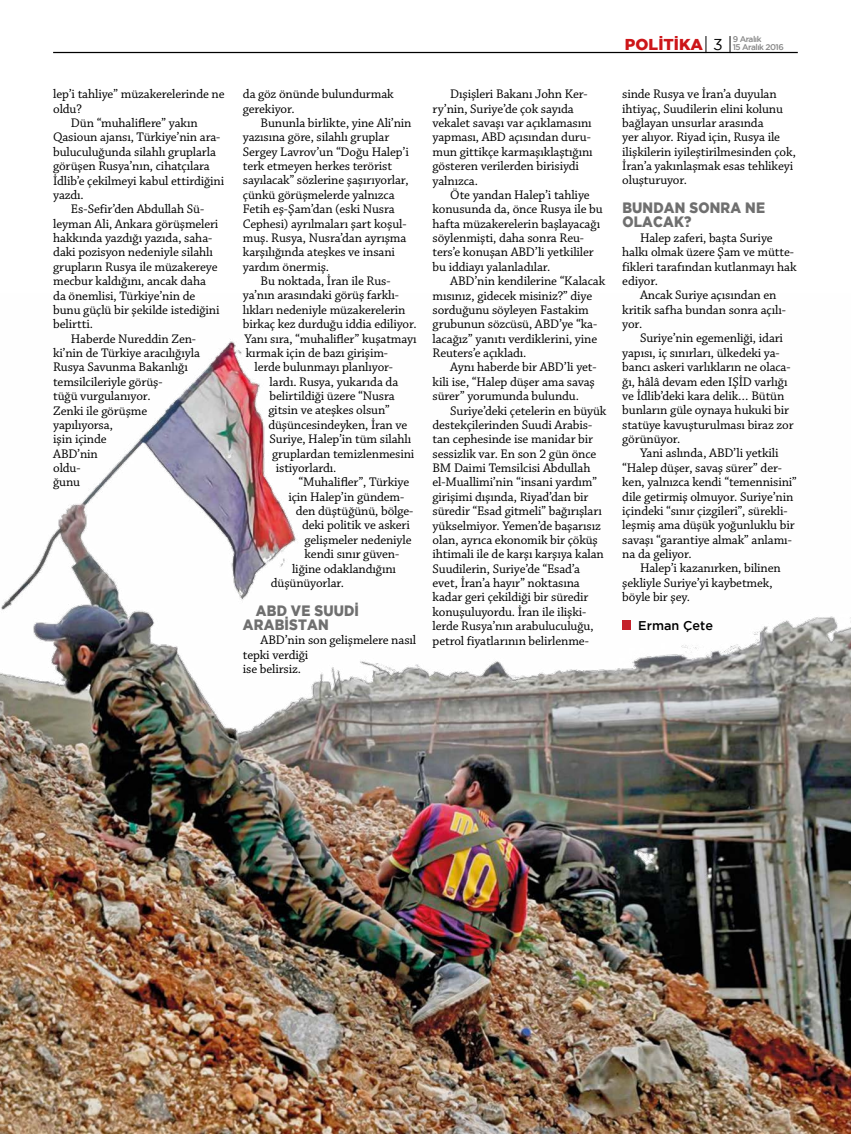
<style>
.page{position:relative;width:851px;height:1134px;background:#fff}
.page>*{position:absolute;margin:0;border:0;box-sizing:border-box;transform-origin:0 0}
.t1{font:800 15px/14.4px "Gotham";letter-spacing:.015em;color:#6f6f6f;scale:.9 1}
.t2{font:13.12px/14.4px "Chaparral Pro";letter-spacing:-.01em;color:#000}
.t3{font:500 12.62px "Gotham";color:#000}
.t4{font:500 8.25px "Gotham";letter-spacing:-.06em;color:#878787}
.s1{font-weight:800;font-size:15.75px;color:#cd1619}
.s2{font-weight:400;font-size:15.75px;color:#000}
</style>
<div class="page">
<img style="left:0;top:339px;width:850px;height:795px">
<hr style="left:53px;top:52px;width:744px;height:1px;background:#000">
<svg style="left:705px;top:36px;width:1px;height:16px"></svg>
<svg style="left:729px;top:36px;width:1px;height:16px"></svg>
<div style="left:622px;top:621px;width:8px;height:9px;background:#c5212b"></div>
<p class="t2" style="left:53px;top:87px;width:173px">lep’i tahliye” müzakerelerinde ne</p>
<p class="t2" style="left:53px;top:102px;width:30px">oldu?</p>
<p class="t2" style="left:71px;top:116px;width:128px">Dün “muhaliflere” yakın</p>
<p class="t2" style="left:53px;top:131px;width:168px">Qasioun ajansı, Türkiye’nin ara-</p>
<p class="t2" style="left:53px;top:145px;width:164px">buluculuğunda silahlı gruplarla</p>
<p class="t2" style="left:53px;top:159px;width:158px">görüşen Rusya’nın, cihatçılara</p>
<p class="t2" style="left:53px;top:174px;width:172px">İdlib’e çekilmeyi kabul ettirdiğini</p>
<p class="t2" style="left:53px;top:188px;width:32px">yazdı.</p>
<p class="t2" style="left:71px;top:202px;width:135px">Es-Sefir’den Abdullah Sü-</p>
<p class="t2" style="left:53px;top:217px;width:167px">leyman Ali, Ankara görüşmeleri</p>
<p class="t2" style="left:53px;top:231px;width:161px">hakkında yazdığı yazıda, saha-</p>
<p class="t2" style="left:53px;top:246px;width:161px">daki pozisyon nedeniyle silahlı</p>
<p class="t2" style="left:53px;top:260px;width:166px">grupların Rusya ile müzakereye</p>
<p class="t2" style="left:53px;top:274px;width:154px">mecbur kaldığını, ancak daha</p>
<p class="t2" style="left:53px;top:289px;width:143px">da önemlisi, Türkiye’nin de</p>
<p class="t2" style="left:53px;top:303px;width:168px">bunu güçlü bir şekilde istediğini</p>
<p class="t2" style="left:53px;top:317px;width:41px">belirtti.</p>
<p class="t2" style="left:71px;top:332px;width:127px">Haberde Nureddin Zen-</p>
<p class="t2" style="left:53px;top:346px;width:148px">ki’nin de Türkiye aracılığıyla</p>
<p class="t2" style="left:53px;top:361px;width:136px">Rusya Savunma Bakanlığı</p>
<p class="t2" style="left:53px;top:375px;width:111px">temsilcileriyle görüş-</p>
<p class="t2" style="left:53px;top:389px;width:99px">tüğü vurgulanıyor.</p>
<p class="t2" style="left:53px;top:404px;width:95px">Zenki ile görüşme</p>
<p class="t2" style="left:53px;top:418px;width:61px">yapılıyorsa,</p>
<p class="t2" style="left:53px;top:432px;width:55px">işin içinde</p>
<p class="t2" style="left:53px;top:447px;width:46px">ABD’nin</p>
<p class="t2" style="left:53px;top:461px;width:29px">oldu-</p>
<p class="t2" style="left:53px;top:476px;width:29px">ğunu</p>
<p class="t2" style="left:243px;top:87px;width:152px">da göz önünde bulundurmak gerekiyor.</p>
<p class="t2" style="left:260px;top:116px;width:152px">Bununla birlikte, yine Ali’nin</p>
<p class="t2" style="left:243px;top:131px;width:148px">yazısına göre, silahlı gruplar</p>
<p class="t2" style="left:243px;top:145px;width:167px">Sergey Lavrov’un “Doğu Halep’i</p>
<p class="t2" style="left:243px;top:159px;width:151px">terk etmeyen herkes terörist</p>
<p class="t2" style="left:243px;top:174px;width:167px">sayılacak” sözlerine şaşırıyorlar,</p>
<p class="t2" style="left:243px;top:188px;width:153px">çünkü görüşmelerde yalnızca</p>
<p class="t2" style="left:243px;top:202px;width:153px">Fetih eş-Şam’dan (eski Nusra</p>
<p class="t2" style="left:243px;top:217px;width:165px">Cephesi) ayrılmaları şart koşul-</p>
<p class="t2" style="left:243px;top:231px;width:165px">muş. Rusya, Nusra’dan ayrışma</p>
<p class="t2" style="left:243px;top:245px;width:154px">karşılığında ateşkes ve insani</p>
<p class="t2" style="left:243px;top:260px;width:88px">yardım önermiş.</p>
<p class="t2" style="left:260px;top:274px;width:131px">Bu noktada, İran ile Rus-</p>
<p class="t2" style="left:243px;top:289px;width:158px">ya’nın arasındaki görüş farklı-</p>
<p class="t2" style="left:243px;top:303px;width:164px">lıkları nedeniyle müzakerelerin</p>
<p class="t2" style="left:243px;top:317px;width:175px">birkaç kez durduğu iddia ediliyor.</p>
<p class="t2" style="left:244px;top:332px;width:173px">Yanı sıra, “muhalifler” kuşatmayı</p>
<p class="t2" style="left:246px;top:346px;width:144px">kırmak için de bazı girişim-</p>
<p class="t2" style="left:254px;top:360px;width:140px">lerde bulunmayı planlıyor-</p>
<p class="t2" style="left:269px;top:375px;width:130px">lardı. Rusya, yukarıda da</p>
<p class="t2" style="left:269px;top:389px;width:127px">belirtildiği üzere “Nusra</p>
<p class="t2" style="left:268px;top:404px;width:123px">gitsin ve ateşkes olsun”</p>
<p class="t2" style="left:268px;top:418px;width:141px">düşüncesindeyken, İran ve</p>
<p class="t2" style="left:269px;top:432px;width:143px">Suriye, Halep’in tüm silahlı</p>
<p class="t2" style="left:272px;top:447px;width:144px">gruplardan temizlenmesini</p>
<p class="t2" style="left:276px;top:461px;width:62px">istiyorlardı.</p>
<p class="t2" style="left:298px;top:475px;width:112px">“Muhalifler”, Türkiye</p>
<p class="t2" style="left:288px;top:490px;width:117px">için Halep’in gündem-</p>
<p class="t2" style="left:296px;top:504px;width:119px">den düştüğünü, bölge-</p>
<p class="t2" style="left:302px;top:519px;width:109px">deki politik ve askeri</p>
<p class="t2" style="left:304px;top:533px;width:109px">gelişmeler nedeniyle</p>
<p class="t2" style="left:304px;top:547px;width:96px">kendi sınır güven-</p>
<p class="t2" style="left:292px;top:562px;width:105px">liğine odaklandığını</p>
<p class="t2" style="left:271px;top:576px;width:75px">düşünüyorlar.</p>
<p class="t1" style="left:243px;top:603px;width:130px;text-indent:13px">ABD VE SUUDİ<br>ARABİSTAN</p>
<p class="t2" style="left:243px;top:634px;width:175px;text-indent:18px">ABD’nin son gelişmelere nasıl tepki verdiği<br>ise belirsiz.</p>
<p class="t2" style="left:432px;top:87px;width:162px;text-indent:18px">Dışişleri Bakanı John Ker&shy;ry’nin, Suriye’de çok sayıda vekalet savaşı var açıklamasını yapması, ABD açısından duru&shy;mun gittikçe karmaşıklaştığını gösteren verilerden birisiydi yalnızca.</p>
<p class="t2" style="left:432px;top:188px;width:172px;text-indent:18px">Öte yandan Halep’i tahliye konusunda da, önce Rusya ile bu hafta müzakerelerin başlayacağı söylenmişti, daha sonra Reu&shy;ters’e konuşan ABD’li yetkililer bu iddiayı yalanladılar.</p>
<p class="t2" style="left:432px;top:274px;width:174px;text-indent:18px">ABD’nin kendilerine “Kalacak mısınız, gidecek misiniz?” diye sorduğunu söyleyen Fastakim grubunun sözcüsü, ABD’ye “ka&shy;lacağız” yanıtı verdiklerini, yine<br>Reuters’e açıkladı.</p>
<p class="t2" style="left:432px;top:361px;width:165px;text-indent:18px">Aynı haberde bir ABD’li yet&shy;kili ise, “Halep düşer ama savaş sürer” yorumunda bulundu.</p>
<p class="t2" style="left:432px;top:404px;width:175px;text-indent:18px">Suriye’deki çetelerin en büyük destekçilerinden Suudi Arabis&shy;tan cephesinde ise manidar bir sessizlik var. En son 2 gün önce<br>BM Daimi Temsilcisi Abdullah el-Muallimi’nin “insani yardım” girişimi dışında, Riyad’dan bir süredir “Esad gitmeli” bağırışları yükselmiyor. Yemen’de başarısız olan, ayrıca ekonomik bir çöküş ihtimali ile de karşı karşıya kalan<br>Suudilerin, Suriye’de “Esad’a evet, İran’a hayır” noktasına kadar geri çekildiği bir süredir konuşuluyordu. İran ile ilişki&shy;lerde Rusya’nın arabuluculuğu, petrol fiyatlarının belirlenme-</p>
<p class="t4" style="left:732px;top:34px;width:30px">9 Aralık</p>
<p class="t4" style="left:625px;top:43px;width:160px"><span class="s1">POLİTİKA</span> <span class="s2">3</span> 15 Aralık 2016</p>
<p class="t2" style="left:622px;top:87px;width:175px">sinde Rusya ve İran’a duyulan ihtiyaç, Suudilerin elini kolunu bağlayan unsurlar arasında<br>yer alıyor. Riyad için, Rusya ile ilişkilerin iyileştirilmesinden çok,<br>İran’a yakınlaşmak esas tehlikeyi oluşturuyor.</p>
<p class="t1" style="left:622px;top:200px;width:160px">BUNDAN SONRA NE<br>OLACAK?</p>
<p class="t2" style="left:640px;top:231px;width:134px">Halep zaferi, başta Suriye</p>
<p class="t2" style="left:622px;top:245px;width:173px">halkı olmak üzere Şam ve mütte-</p>
<p class="t2" style="left:622px;top:260px;width:176px">fikleri tarafından kutlanmayı hak</p>
<p class="t2" style="left:622px;top:274px;width:37px">ediyor.</p>
<p class="t2" style="left:640px;top:289px;width:138px">Ancak Suriye açısından en</p>
<p class="t2" style="left:622px;top:303px;width:165px">kritik safha bundan sonra açılı-</p>
<p class="t2" style="left:622px;top:317px;width:21px">yor.</p>
<p class="t2" style="left:640px;top:332px;width:145px">Suriye’nin egemenliği, idari</p>
<p class="t2" style="left:622px;top:346px;width:159px">yapısı, iç sınırları, ülkedeki ya-</p>
<p class="t2" style="left:622px;top:360px;width:170px">bancı askeri varlıkların ne olaca-</p>
<p class="t2" style="left:622px;top:375px;width:167px">ğı, hâlâ devam eden IŞİD varlığı</p>
<p class="t2" style="left:622px;top:389px;width:163px">ve İdlib’deki kara delik… Bütün</p>
<p class="t2" style="left:622px;top:403px;width:168px">bunların güle oynaya hukuki bir</p>
<p class="t2" style="left:622px;top:418px;width:173px">statüye kavuşturulması biraz zor</p>
<p class="t2" style="left:622px;top:432px;width:60px">görünüyor.</p>
<p class="t2" style="left:640px;top:447px;width:140px">Yani aslında, ABD’li yetkili</p>
<p class="t2" style="left:622px;top:461px;width:161px">“Halep düşer, savaş sürer” der-</p>
<p class="t2" style="left:622px;top:475px;width:176px">ken, yalnızca kendi “temennisini”</p>
<p class="t2" style="left:622px;top:490px;width:173px">dile getirmiş olmuyor. Suriye’nin</p>
<p class="t2" style="left:622px;top:504px;width:167px">içindeki “sınır çizgileri”, sürekli-</p>
<p class="t2" style="left:622px;top:518px;width:174px">leşmiş ama düşük yoğunluklu bir</p>
<p class="t2" style="left:622px;top:533px;width:171px">savaşı “garantiye almak” anlamı-</p>
<p class="t2" style="left:622px;top:547px;width:71px">na da geliyor.</p>
<p class="t2" style="left:640px;top:562px;width:142px">Halep’i kazanırken, bilinen</p>
<p class="t2" style="left:622px;top:576px;width:152px">şekliyle Suriye’yi kaybetmek,</p>
<p class="t2" style="left:622px;top:590px;width:69px">böyle bir şey.</p>
<p class="t3" style="left:638px;top:618px;width:76px">Erman Çete</p>
</div>
